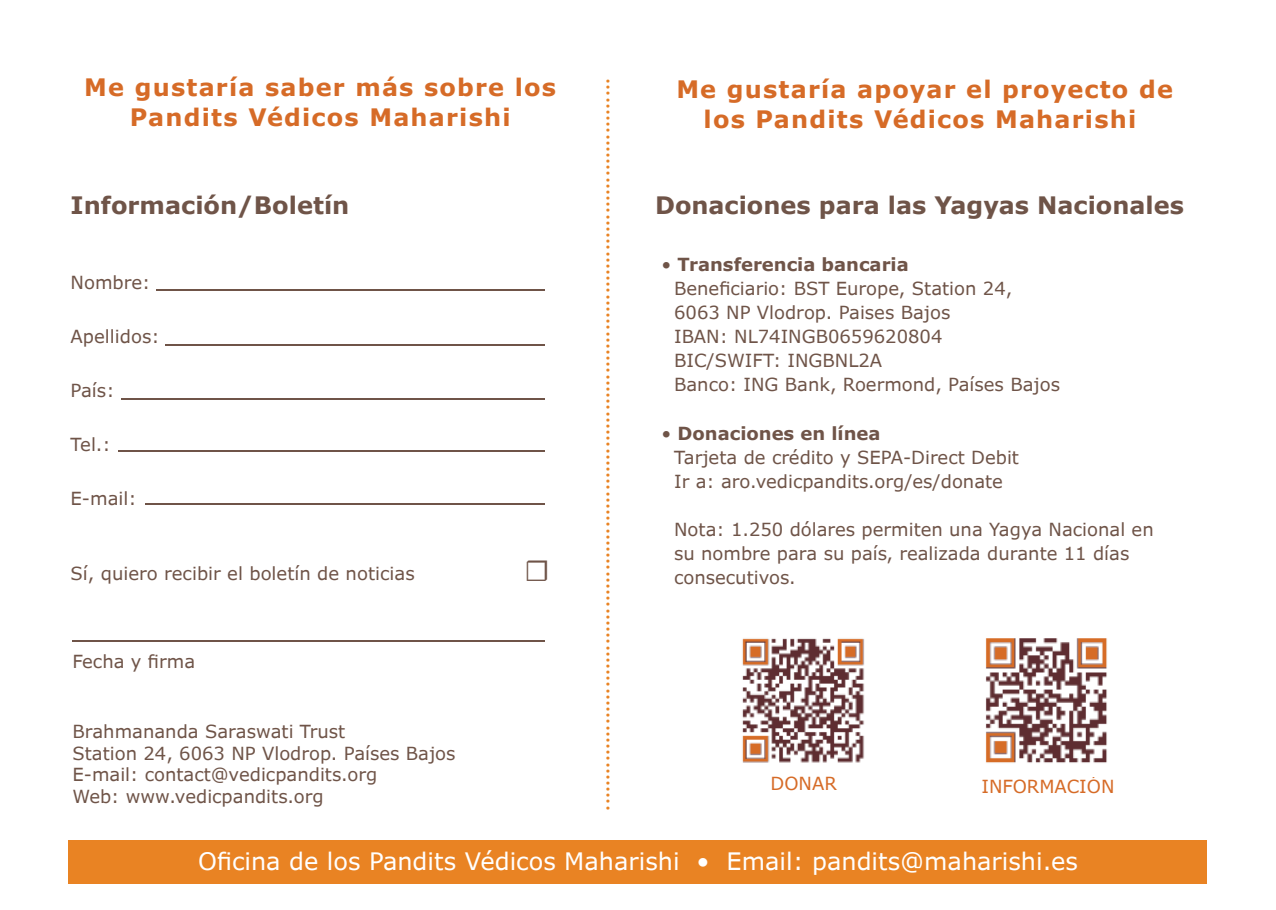
<style>
.page{position:relative;width:1276px;height:910px;background:#fff}
.page>*{position:absolute;margin:0;border:0;box-sizing:border-box;transform-origin:0 0}
.t1{font:30px "Minion Pro";color:#6f5448}
.t2{font:27px "Minion Pro";color:#e98323}
.t3{font:700 24px/30px "Verdana Pro";letter-spacing:.05em;color:#d66b27;text-align:center}
.t4{font:24px "Verdana Pro";color:#fff}
.t5{font:700 24px "Verdana Pro";color:#6f5448}
.t6{font:18px/24px "Verdana Pro";color:#6f5448}
.t7{font:18px "Verdana Pro";color:#d66b27}
.s1{font-weight:700}
</style>
<div class="page">
<div style="left:68px;top:841px;width:1138px;height:43px;background:#e98323"></div>
<img style="left:742px;top:638px;width:123px;height:125px">
<img style="left:985px;top:638px;width:122px;height:125px">
<hr style="left:72px;top:640px;width:472px;height:2px;background:#6f5448">
<hr style="left:121px;top:398px;width:423px;height:1px;background:#6f5448">
<hr style="left:165px;top:345px;width:379px;height:1px;background:#6f5448">
<hr style="left:156px;top:289px;width:388px;height:2px;background:#6f5448">
<hr style="left:118px;top:450px;width:426px;height:2px;background:#6f5448">
<hr style="left:145px;top:503px;width:399px;height:2px;background:#6f5448">
<h3 class="t3" style="left:84px;top:73px;width:473px">Me gustaría saber más sobre los<br>Pandits Védicos Maharishi</h3>
<h3 class="t3" style="left:676px;top:74px;width:498px">Me gustaría apoyar el proyecto de los Pandits Védicos Maharishi</h3>
<h2 class="t2" style="left:633px;top:78px;width:734px;rotate:90deg">.......................................................................................................................</h2>
<h3 class="t5" style="left:71px;top:189px;width:280px">Información/Boletín</h3>
<h3 class="t5" style="left:655px;top:190px;width:530px">Donaciones para las Yagyas Nacionales</h3>
<p class="t6" style="left:674px;top:253px;width:387px;text-indent:-13px">• <span class="s1">Transferencia bancaria<br></span>Beneficiario: BST Europe, Station 24,<br>6063 NP Vlodrop. Paises Bajos<br>IBAN: NL74INGB0659620804<br>BIC/SWIFT: INGBNL2A<br>Banco: ING Bank, Roermond, Países Bajos</p>
<p class="t6" style="left:674px;top:422px;width:346px;text-indent:-13px">• <span class="s1">Donaciones en línea<br></span>Tarjeta de crédito y SEPA-Direct Debit<br>Ir a: aro.vedicpandits.org/es/donate</p>
<p class="t6" style="left:674px;top:518px;width:481px">Nota: 1.250 dólares permiten una Yagya Nacional en su nombre para su país, realizada durante 11 días consecutivos.</p>
<p class="t6" style="left:71px;top:270px;width:81px">Nombre:</p>
<p class="t6" style="left:71px;top:324px;width:91px">Apellidos:</p>
<p class="t6" style="left:71px;top:378px;width:45px">País:</p>
<p class="t6" style="left:71px;top:432px;width:42px">Tel.:</p>
<p class="t6" style="left:71px;top:486px;width:68px">E-mail:</p>
<p class="t6" style="left:71px;top:561px;width:346px">Sí, quiero recibir el boletín de noticias</p>
<h1 class="t1" style="left:524px;top:550px;width:27px">☐</h1>
<p class="t6" style="left:72px;top:650px;width:124px">Fecha y firma</p>
<p class="t6" style="left:72px;top:721px;width:385px;line-height:21.6px">Brahmananda Saraswati Trust<br>Station 24, 6063 NP Vlodrop. Países Bajos E-mail: contact@vedicpandits.org<br>Web: www.vedicpandits.org</p>
<p class="t7" style="left:770px;top:772px;width:68px">DONAR</p>
<p class="t7" style="left:981px;top:774px;width:134px">INFORMACIÓN</p>
<h3 class="t4" style="left:198px;top:846px;width:881px">Oficina de los Pandits Védicos Maharishi • Email: pandits@maharishi.es</h3>
</div>
